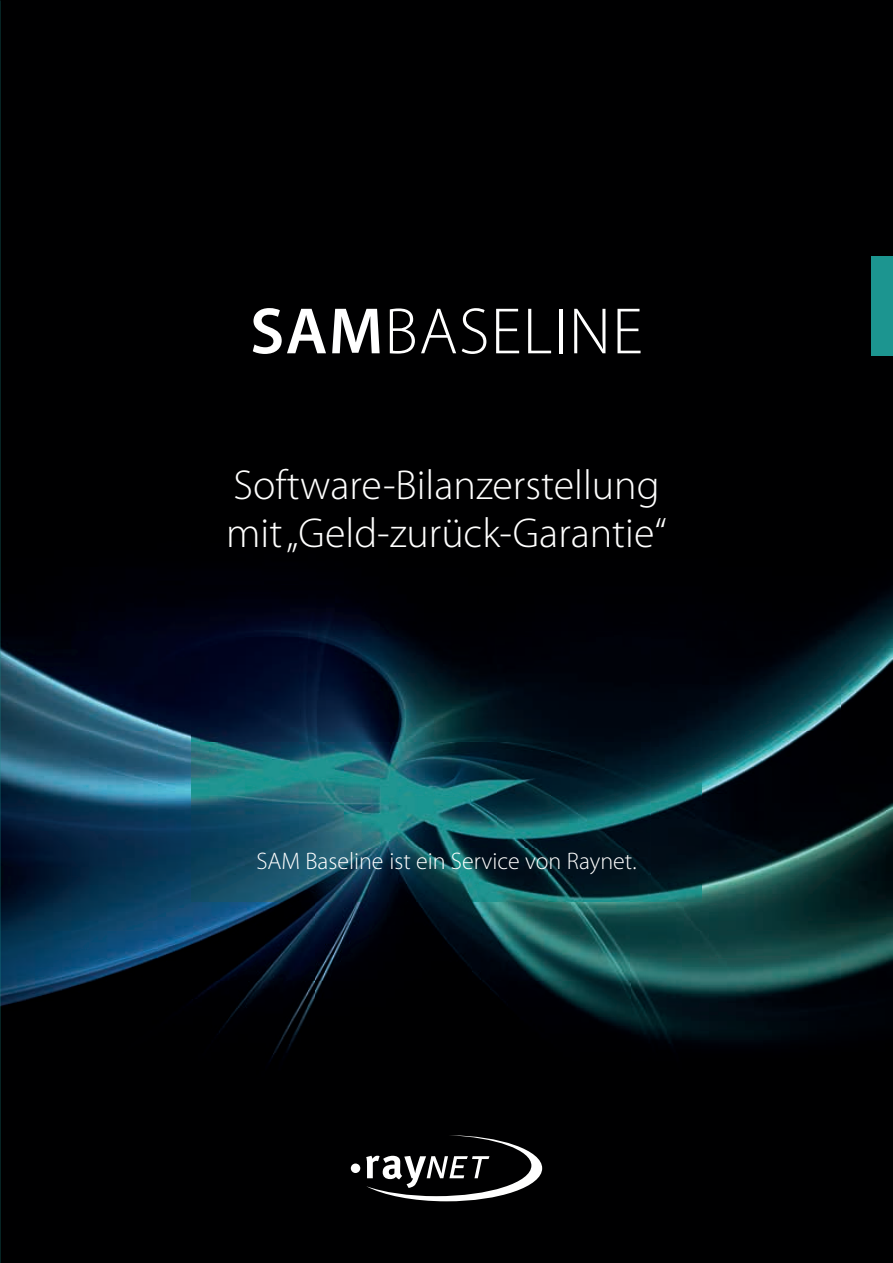
<style>
.page{position:relative;width:893px;height:1263px;background:#000001}
.page>*{position:absolute;margin:0;border:0;box-sizing:border-box;transform-origin:0 0}
.t1{font:300 66px "Myriad Pro";letter-spacing:.02em;color:#fff}
.t2{font:300 42px/48px "Myriad Pro";color:#fff}
.t3{font:300 24px "Myriad Pro";color:#fff}
.s1{font-weight:600}
</style>
<div class="page">
<img style="left:0;top:531px;width:157px;height:550px">
<img style="left:157px;top:606px;width:34px;height:275px">
<img style="left:702px;top:624px;width:138px;height:207px">
<img style="left:840px;top:587px;width:53px;height:420px">
<img style="left:683px;top:831px;width:158px;height:212px">
<img style="left:157px;top:881px;width:158px;height:181px">
<img style="left:315px;top:901px;width:368px;height:146px">
<img style="left:191px;top:596px;width:511px;height:305px">
<svg style="left:366px;top:1135px;width:176px;height:66px"></svg>
<div style="left:351px;top:1163px;width:9px;height:10px;background:#fff;border-radius:50%"></div>
<div style="left:872px;top:256px;width:21px;height:99px;background:#1c9590"></div>
<h1 class="t1" style="left:250px;top:295px;width:394px"><span class="s1">SAM</span>BASELINE</h1>
<p class="t2" style="left:226px;top:462px;width:442px">Software-Bilanzerstellung mit „Geld-zurück-Garantie“</p>
<p class="t3" style="left:256px;top:847px;width:382px">SAM Baseline ist ein Service von Raynet.</p>
</div>
